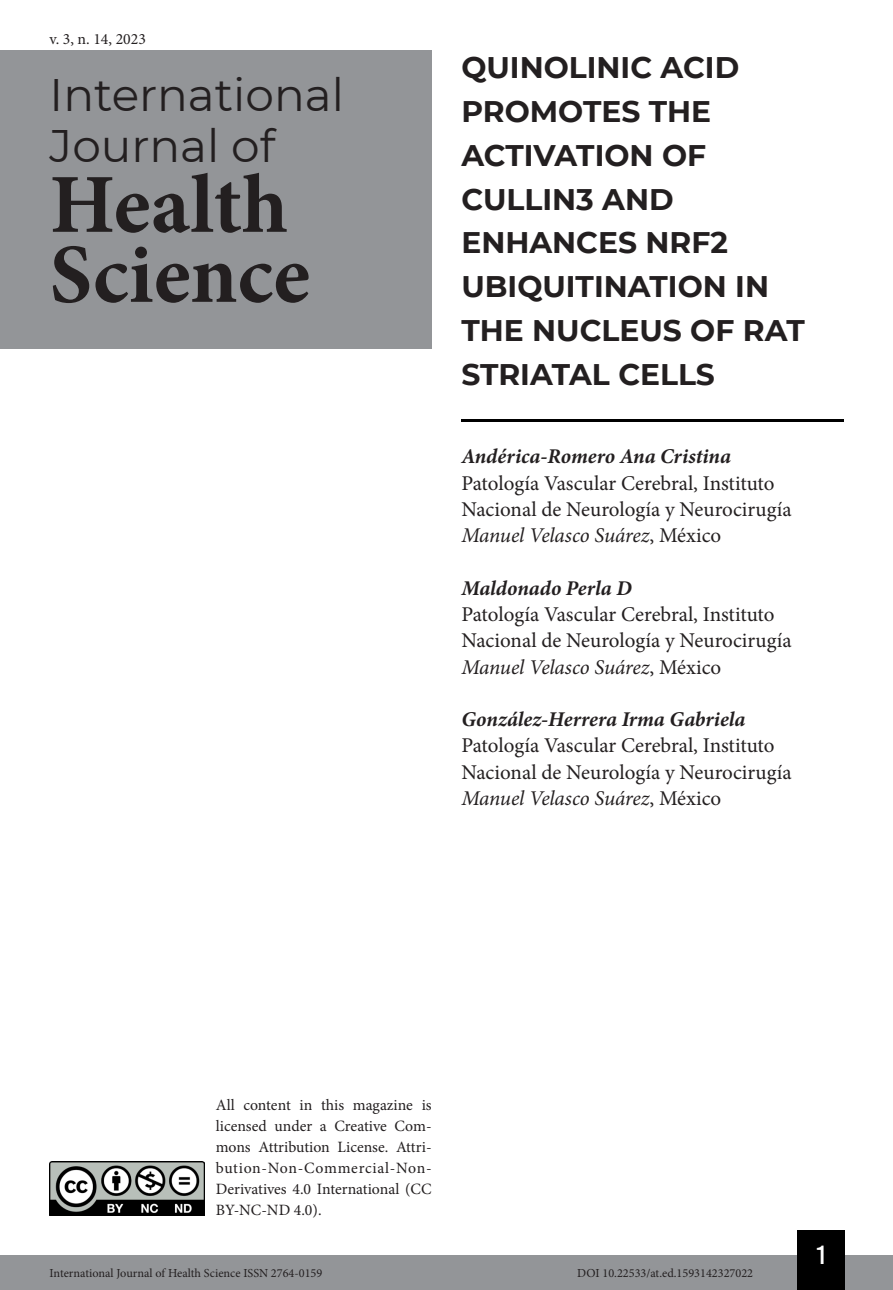
<style>
.page{position:relative;width:893px;height:1290px;background:#fff}
.page>*{position:absolute;margin:0;border:0;box-sizing:border-box;transform-origin:0 0}
.t1{font:700 84px/70px "Minion Pro";color:#231f20}
.t2{font:45.5px/50.8px "Montserrat";color:#231f20}
.Título_Artigo{font:700 29.75px/43.8px "Montserrat";color:#231f20}
.t3{font:26.25px "Bebas Kai";color:#fff}
.Infos_autor{font:21px/26.2px "Minion Pro";color:#231f20}
.Autor{font:italic 700 21px "Minion Pro";color:#231f20}
.t4{font:15.75px/21px "Minion Pro";color:#231f20;text-align:justify}
.t5{font:12.25px "Minion Pro";color:#231f20}
.s1{font-style:italic}
</style>
<div class="page">
<div style="left:0;top:1255px;width:893px;height:35px;background:#939598"></div>
<div style="left:797px;top:1230px;width:48px;height:60px;background:#000"></div>
<img style="left:50px;top:1161px;width:154px;height:54px">
<div style="left:0;top:50px;width:432px;height:298px;background:#939598"></div>
<hr style="left:461px;top:419px;width:382px;height:3px;background:#000">
<p class="t4" style="left:50px;top:28px;width:98px">v. 3, n. 14, 2023</p>
<h2 class="t2" style="left:50px;top:68px;width:296px">International<br>Journal of</h2>
<h1 class="t1" style="left:50px;top:169px;width:262px">Health<br>Science</h1>
<p class="Título_Artigo" style="left:461px;top:44px;width:345px">QUINOLINIC ACID<br>PROMOTES THE<br>ACTIVATION OF<br>CULLIN3 AND<br>ENHANCES NRF2<br>UBIQUITINATION IN<br>THE NUCLEUS OF RAT<br>STRIATAL CELLS</p>
<p class="Autor" style="left:461px;top:442px;width:271px">Andérica-Romero Ana Cristina</p>
<p class="Infos_autor" style="left:461px;top:470px;width:332px">Patología Vascular Cerebral, Instituto<br>Nacional de Neurología y Neurocirugía<br><span class="s1">Manuel Velasco Suárez</span>, México</p>
<p class="Autor" style="left:461px;top:573px;width:172px">Maldonado Perla D</p>
<p class="Infos_autor" style="left:461px;top:601px;width:332px">Patología Vascular Cerebral, Instituto<br>Nacional de Neurología y Neurocirugía<br><span class="s1">Manuel Velasco Suárez</span>, México</p>
<p class="Autor" style="left:461px;top:704px;width:286px">González-Herrera Irma Gabriela</p>
<p class="Infos_autor" style="left:461px;top:732px;width:332px">Patología Vascular Cerebral, Instituto<br>Nacional de Neurología y Neurocirugía<br><span class="s1">Manuel Velasco Suárez</span>, México</p>
<p class="t4" style="left:216px;top:1095px;width:217px">All content in this magazine is licensed under a Creative Com&shy;mons Attribution License. Attri&shy;bution-Non-Commercial-Non-Derivatives 4.0 International (CC BY-NC-ND 4.0).</p>
<p class="t5" style="left:50px;top:1265px;width:274px">International Journal of Health Science ISSN 2764-0159</p>
<p class="t5" style="left:577px;top:1265px;width:177px">DOI 10.22533/at.ed.1593142327022</p>
<p class="t3" style="left:817px;top:1241px;width:10px">1</p>
</div>
